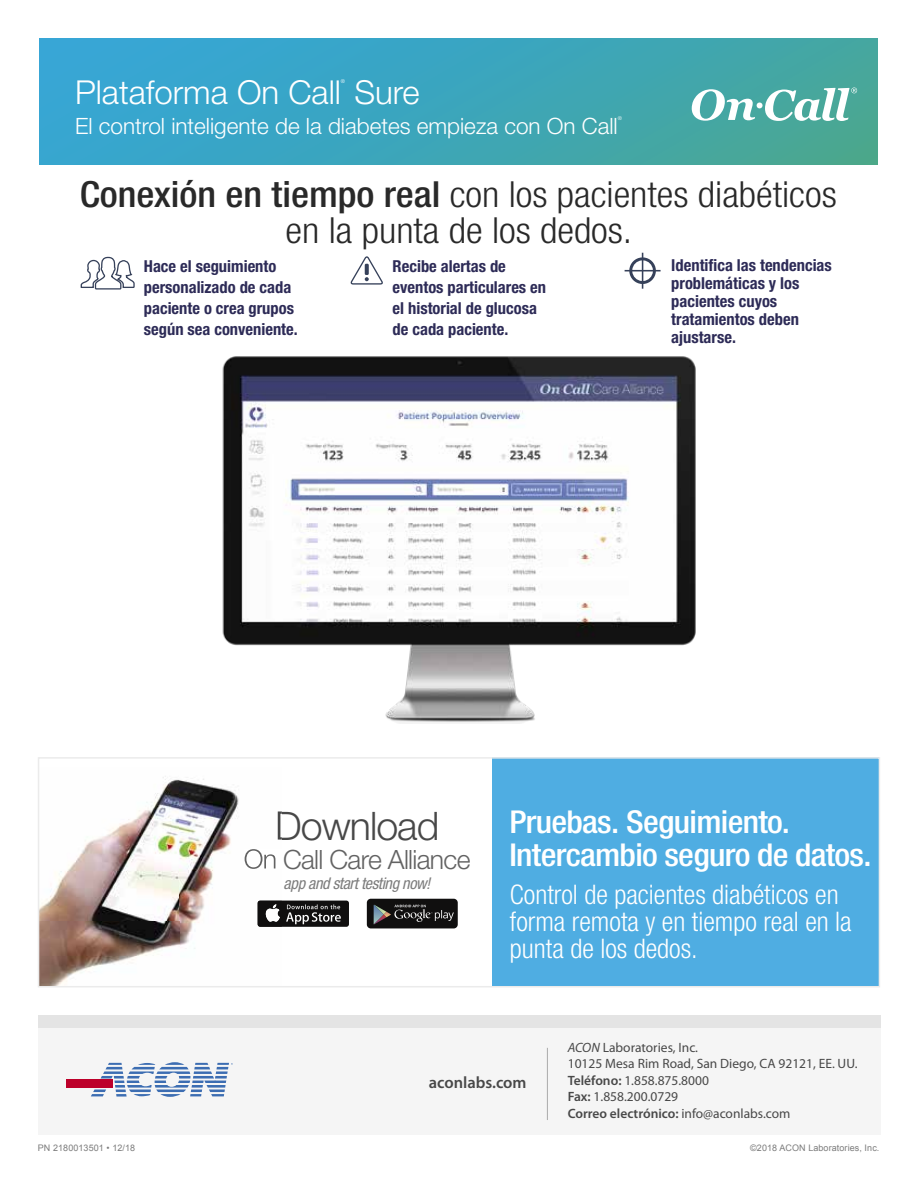
<style>
.page{position:relative;width:918px;height:1188px;background:#fff}
.page>*{position:absolute;margin:0;border:0;box-sizing:border-box;transform-origin:0 0}
.t1{font:300 39.3px "Helvetica Neue LT Std";letter-spacing:-.025em;color:#484848}
.t2{font:300 condensed 36px/36px "Helvetica Neue LT Std";color:#292929;text-align:center;scale:1.08 1}
.t3{font:300 33px "Helvetica Neue LT Std";color:#fff}
.t4{font:500 condensed 31.5px/33.5px "Helvetica Neue LT Std";letter-spacing:-.02em;color:#fff;scale:1.08 1}
.t5{font:300 condensed 27px/27px "Helvetica Neue LT Std";color:#fff}
.t6{font:300 26.55px "Helvetica Neue LT Std";letter-spacing:-.025em;color:#636363}
.t7{font:300 22.5px "Helvetica Neue LT Std";color:#fff}
.t8{font:700 condensed 16.5px/21px "Helvetica Neue LT Std";color:#2d2b57}
.t9{font:600 16.5px "Myriad Pro";color:#484848}
.t10{font:italic condensed 16.2px "Helvetica Neue LT Std";letter-spacing:-.025em;color:#7c7c7c}
.t11{font:13.5px/16.5px "Myriad Pro";color:#484848}
.t12{font:9px "Arial";letter-spacing:.01em;color:#7c7c7c}
.t13{font:300 5.25px "Helvetica Neue LT Std";color:#fff}
.s1{font-weight:500}
.s2{font-style:italic}
.s3{font-weight:600}
</style>
<div class="page">
<div style="left:492px;top:758px;width:387px;height:229px;background:#4fade2"></div>
<div style="left:38px;top:1016px;width:843px;height:119px;background:#f5f5f5"></div>
<div style="left:38px;top:1016px;width:843px;height:12px;background:#e0e0e0"></div>
<hr style="left:547px;top:1048px;width:1px;height:72px;background:#aaa">
<div style="left:67px;top:1080px;width:46px;height:8px;background:#bd002a"></div>
<svg style="left:91px;top:1062px;width:142px;height:35px"></svg>
<div style="left:258px;top:901px;width:91px;height:26px;background:#100f0f;border-radius:3px"></div>
<svg style="left:286px;top:904px;width:55px;height:20px"></svg>
<div style="left:367px;top:899px;width:91px;height:29px;background:#100f0f;border-radius:4px"></div>
<svg style="left:374px;top:905px;width:80px;height:19px"></svg>
<img style="left:41px;top:776px;width:241px;height:208px">
<img style="left:258px;top:901px;width:24px;height:26px">
<img style="left:265px;top:904px;width:15px;height:18px">
<img style="left:278px;top:811px;width:4px;height:29px">
<img style="left:275px;top:849px;width:7px;height:20px">
<img style="left:245px;top:849px;width:30px;height:20px">
<svg style="left:625px;top:253px;width:36px;height:36px"></svg>
<svg style="left:351px;top:256px;width:32px;height:29px"></svg>
<svg style="left:81px;top:257px;width:54px;height:32px"></svg>
<img style="left:222px;top:356px;width:474px;height:368px">
<div style="left:38px;top:38px;width:842px;height:127px;background:linear-gradient(to right,#34a5d9,#47a69a)"></div>
<svg style="left:692px;top:88px;width:165px;height:33px"></svg>
<div style="left:878px;top:24px;width:40px;height:414px;background:#fff"></div>
<div style="left:38px;top:757px;width:842px;height:230px;border:2px solid #ebebeb"></div>
<p class="t13" style="left:341px;top:78px;width:6px">®</p>
<h3 class="t7" style="left:75px;top:112px;width:544px">El control inteligente de la diabetes empieza con On Call</h3>
<p class="t13" style="left:618px;top:115px;width:6px">®</p>
<h3 class="t3" style="left:75px;top:72px;width:346px">Plataforma On Call Sure</h3>
<h2 class="t2" style="left:80px;top:176px;width:703px"><span class="s1">Conexión en tiempo real</span> con los pacientes diabéticos en la punta de los dedos.</h2>
<p class="t8" style="left:144px;top:256px;width:155px">Hace el seguimiento personalizado de cada paciente o crea grupos según sea conveniente.</p>
<p class="t8" style="left:393px;top:255px;width:155px">Recibe alertas de eventos particulares en el historial de glucosa de cada paciente.</p>
<p class="t8" style="left:671px;top:255px;width:162px;line-height:18px">Identifica las tendencias problemáticas y los pacientes cuyos tratamientos deben ajustarse.</p>
<h1 class="t1" style="left:275px;top:802px;width:166px">Download</h1>
<h3 class="t6" style="left:244px;top:843px;width:228px">On Call Care Alliance</h3>
<p class="t10" style="left:284px;top:873px;width:148px">app and start testing now!</p>
<h3 class="t4" style="left:509px;top:804px;width:337px">Pruebas. Seguimiento.<br>Intercambio seguro de datos.</h3>
<h3 class="t5" style="left:510px;top:881px;width:343px">Control de pacientes diabéticos en forma remota y en tiempo real en la punta de los dedos.</h3>
<p class="t9" style="left:429px;top:1072px;width:99px">aconlabs.com</p>
<p class="t11" style="left:568px;top:1039px;width:291px"><span class="s2">ACON</span> Laboratories, Inc.<br>10125 Mesa Rim Road, San Diego, CA 92121, EE. UU.<br><span class="s3">Teléfono:</span> 1.858.875.8000<br><span class="s3">Fax:</span> 1.858.200.0729<br><span class="s3">Correo electrónico:</span> info@aconlabs.com</p>
<p class="t12" style="left:38px;top:1142px;width:99px">PN 2180013501 • 12/18</p>
<p class="t12" style="left:750px;top:1142px;width:131px">©2018 ACON Laboratories, Inc.</p>
</div>
